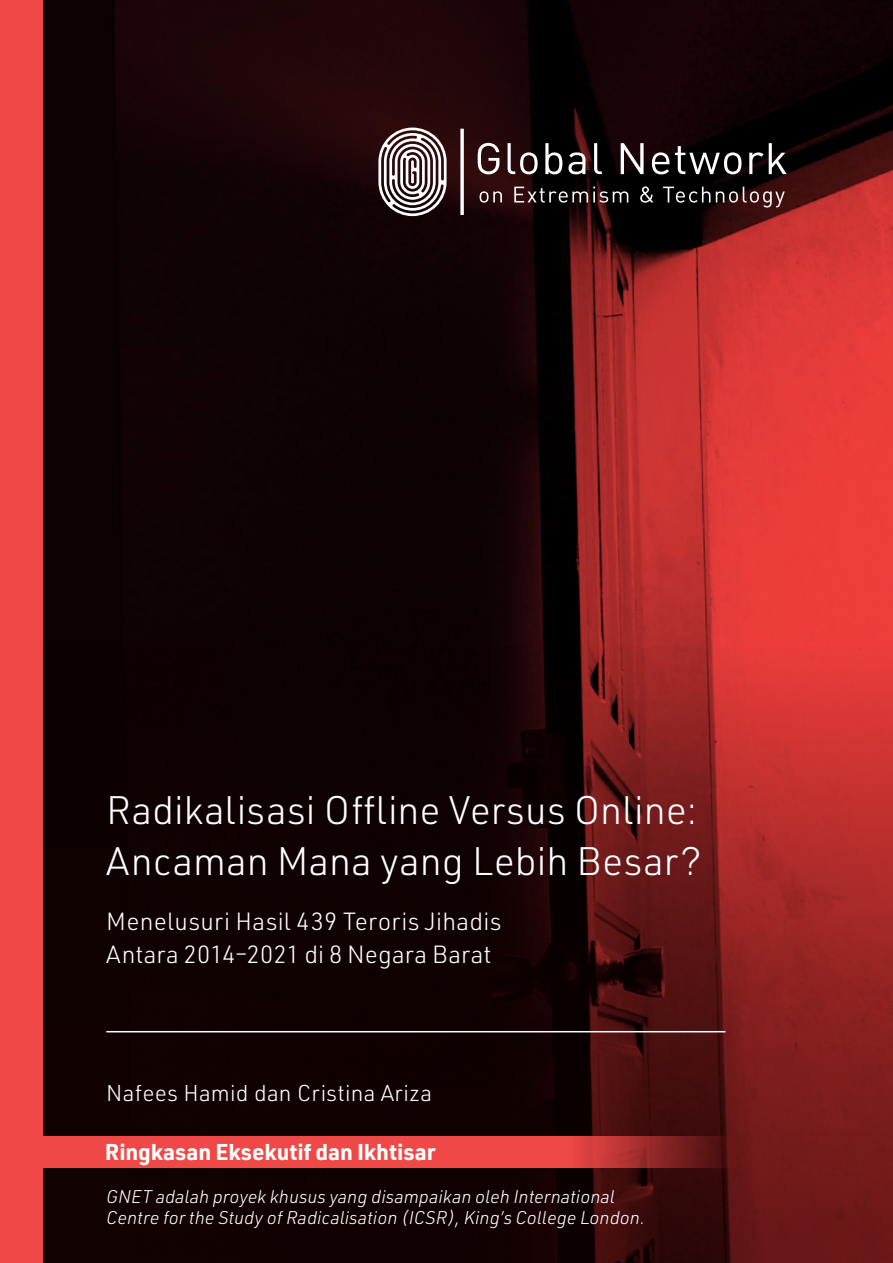
<style>
.page{position:relative;width:893px;height:1263px;background:#fff}
.page>*{position:absolute;margin:0;border:0;box-sizing:border-box;transform-origin:0 0}
.t1{font:300 39px/51px "URWDIN";letter-spacing:.005em;color:#fff}
.t2{font:300 24.3px/33px "URWDIN";letter-spacing:.01em;color:#fff}
.t3{font:700 22.5px "URWDIN";color:#fff}
.t4{font:300 22.5px "URWDIN";letter-spacing:.01em;color:#fff}
.t5{font:italic 300 18px/21.6px "URWDIN";color:#fff}
</style>
<div class="page">
<img style="left:43px;top:0;width:850px;height:646px">
<svg style="left:43px;top:646px;width:850px;height:617px;background:#380b0b"></svg>
<div style="left:0;top:0;width:43px;height:1263px;background:#ef4846"></div>
<hr style="left:106px;top:1031px;width:619px;height:1px;background:#fff">
<svg style="left:43px;top:1136px;width:700px;height:31px;background:#d9403e"></svg>
<svg style="left:478px;top:143px;width:21px;height:31px"></svg>
<svg style="left:508px;top:143px;width:30px;height:31px"></svg>
<svg style="left:545px;top:143px;width:17px;height:31px"></svg>
<svg style="left:568px;top:152px;width:17px;height:22px"></svg>
<svg style="left:594px;top:143px;width:8px;height:31px"></svg>
<svg style="left:621px;top:143px;width:23px;height:31px"></svg>
<svg style="left:652px;top:152px;width:17px;height:22px"></svg>
<svg style="left:675px;top:146px;width:66px;height:28px"></svg>
<svg style="left:749px;top:143px;width:38px;height:31px"></svg>
<svg style="left:480px;top:191px;width:22px;height:12px"></svg>
<svg style="left:514px;top:187px;width:114px;height:16px;background:#423839"></svg>
<svg style="left:640px;top:186px;width:13px;height:17px"></svg>
<svg style="left:663px;top:187px;width:47px;height:16px"></svg>
<svg style="left:716px;top:187px;width:69px;height:20px"></svg>
<svg style="left:460px;top:129px;width:4px;height:86px"></svg>
<svg style="left:378px;top:128px;width:69px;height:88px"></svg>
<h1 class="t1" style="left:106px;top:784px;width:597px">Radikalisasi Offline Versus Online:<br>Ancaman Mana yang Lebih Besar?</h1>
<h2 class="t2" style="left:106px;top:904px;width:397px">Menelusuri Hasil 439 Teroris Jihadis<br>Antara 2014–2021 di 8 Negara Barat</h2>
<p class="t4" style="left:106px;top:1078px;width:328px">Nafees Hamid dan Cristina Ariza</p>
<p class="t3" style="left:105px;top:1136px;width:332px">Ringkasan Eksekutif dan Ikhtisar</p>
<p class="t5" style="left:106px;top:1185px;width:540px">GNET adalah proyek khusus yang disampaikan oleh International<br>Centre for the Study of Radicalisation (ICSR), King’s College London.</p>
</div>
